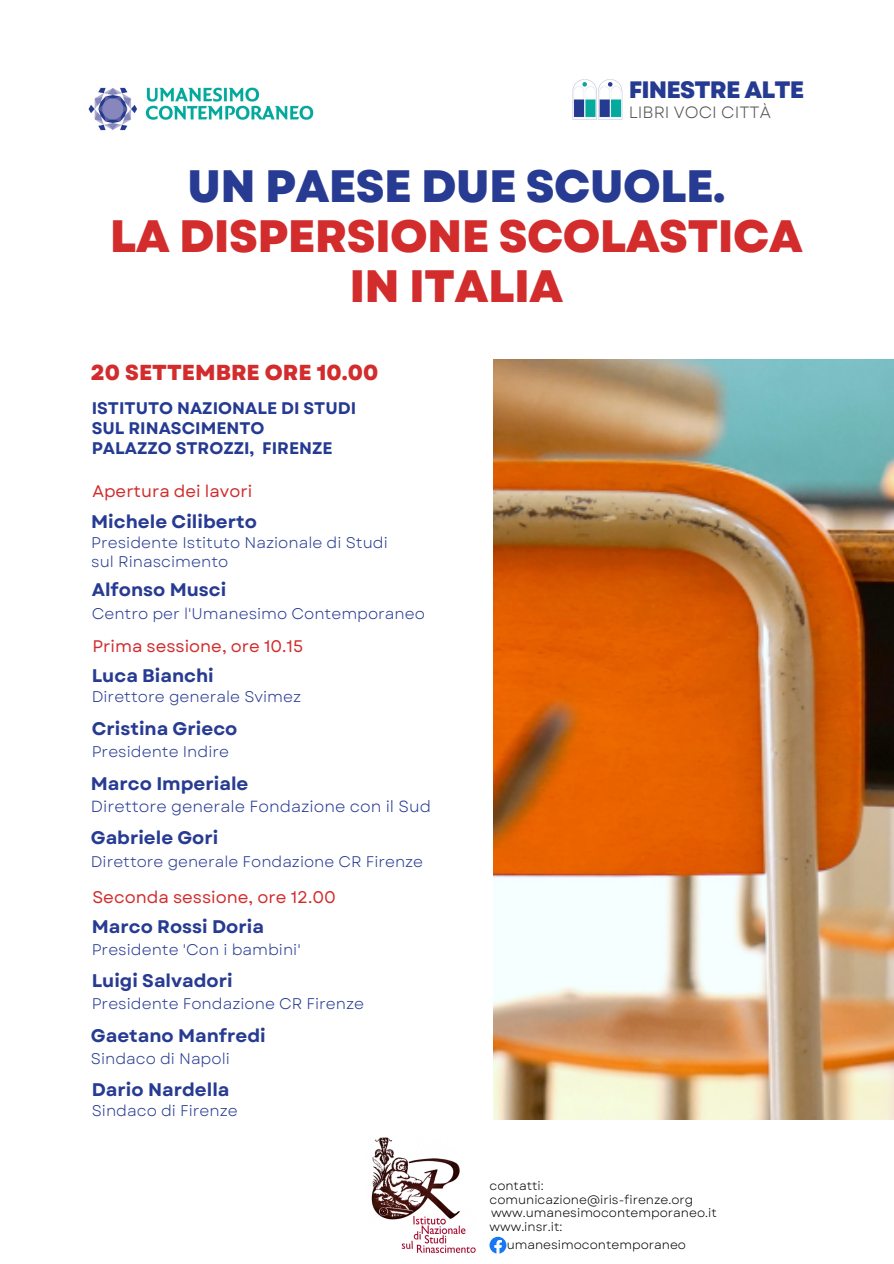
<style>
.page{position:relative;width:894px;height:1264px;background:#fff}
.page>*{position:absolute;margin:0;border:0;box-sizing:border-box;transform-origin:0 0}
.t1{font:800 45.3px/49.9px "Garet";letter-spacing:-.015em;color:#d22c2d;text-align:center}
.t2{font:800 45.3px "Garet";letter-spacing:-.015em;color:#273b92}
.t3{font:800 23.7px "Garet";letter-spacing:-.035em;color:#253a91}
.t4{font:800 21.6px "Garet";color:#d22c2d}
.t5{font:700 18.3px "Garet";color:#273b92}
.t6{font:700 18.15px "Garet";color:#273b92}
.t7{font:16.8px "Garet";color:#d22c2d}
.t8{font:700 16.8px "Garet";color:#253a91}
.t9{font:16.35px "Garet";color:#545454}
.t10{font:16.05px "Garet";color:#273b92}
.t11{font:15.45px "Garet";color:#273b92}
.t12{font:12.3px "Garet";color:#000}
</style>
<div class="page">
<img style="left:88px;top:87px;width:226px;height:44px">
<img style="left:493px;top:360px;width:400px;height:759px">
<img style="left:572px;top:79px;width:51px;height:41px">
<img style="left:371px;top:1137px;width:105px;height:117px">
<svg style="left:489px;top:1236px;width:17px;height:17px"></svg>
<p class="t3" style="left:628px;top:73px;width:177px">FINESTRE ALTE</p>
<p class="t9" style="left:628px;top:100px;width:144px">LIBRI VOCI CITTÀ</p>
<p class="t2" style="left:187px;top:153px;width:539px">UN PAESE DUE SCUOLE.</p>
<p class="t1" style="left:110px;top:211px;width:694px">LA DISPERSIONE SCOLASTICA<br>IN ITALIA</p>
<p class="t4" style="left:91px;top:356px;width:289px">20 SETTEMBRE ORE 10.00</p>
<p class="t8" style="left:92px;top:396px;width:266px">ISTITUTO NAZIONALE DI STUDI</p>
<p class="t8" style="left:92px;top:416px;width:174px">SUL RINASCIMENTO</p>
<p class="t8" style="left:92px;top:436px;width:242px">PALAZZO STROZZI, FIRENZE</p>
<p class="t7" style="left:92px;top:479px;width:161px">Apertura dei lavori</p>
<p class="t5" style="left:91px;top:509px;width:167px">Michele Ciliberto</p>
<p class="t11" style="left:91px;top:532px;width:298px">Presidente Istituto Nazionale di Studi</p>
<p class="t11" style="left:91px;top:551px;width:139px">sul Rinascimento</p>
<p class="t5" style="left:92px;top:577px;width:136px">Alfonso Musci</p>
<p class="t11" style="left:92px;top:602px;width:334px">Centro per l'Umanesimo Contemporaneo</p>
<p class="t7" style="left:92px;top:634px;width:212px">Prima sessione, ore 10.15</p>
<p class="t5" style="left:92px;top:662px;width:124px">Luca Bianchi</p>
<p class="t11" style="left:92px;top:685px;width:211px">Direttore generale Svimez</p>
<p class="t5" style="left:92px;top:715px;width:147px">Cristina Grieco</p>
<p class="t11" style="left:92px;top:740px;width:139px">Presidente Indire</p>
<p class="t5" style="left:91px;top:770px;width:159px">Marco Imperiale</p>
<p class="t10" style="left:91px;top:794px;width:341px">Direttore generale Fondazione con il Sud</p>
<p class="t6" style="left:91px;top:824px;width:129px">Gabriele Gori</p>
<p class="t11" style="left:91px;top:850px;width:334px">Direttore generale Fondazione CR Firenze</p>
<p class="t7" style="left:92px;top:885px;width:245px">Seconda sessione, ore 12.00</p>
<p class="t5" style="left:92px;top:913px;width:174px">Marco Rossi Doria</p>
<p class="t11" style="left:92px;top:938px;width:210px">Presidente 'Con i bambini'</p>
<p class="t5" style="left:92px;top:967px;width:142px">Luigi Salvadori</p>
<p class="t11" style="left:92px;top:992px;width:274px">Presidente Fondazione CR Firenze</p>
<p class="t5" style="left:91px;top:1022px;width:176px">Gaetano Manfredi</p>
<p class="t11" style="left:91px;top:1047px;width:140px">Sindaco di Napoli</p>
<p class="t5" style="left:92px;top:1075px;width:139px">Dario Nardella</p>
<p class="t11" style="left:92px;top:1099px;width:148px">Sindaco di Firenze</p>
<p class="t12" style="left:489px;top:1176px;width:56px">contatti:</p>
<p class="t12" style="left:489px;top:1190px;width:205px">comunicazione@iris-firenze.org</p>
<p class="t12" style="left:491px;top:1203px;width:227px">www.umanesimocontemporaneo.it</p>
<p class="t12" style="left:489px;top:1217px;width:74px">www.insr.it:</p>
<p class="t12" style="left:506px;top:1235px;width:181px">umanesimocontemporaneo</p>
</div>
